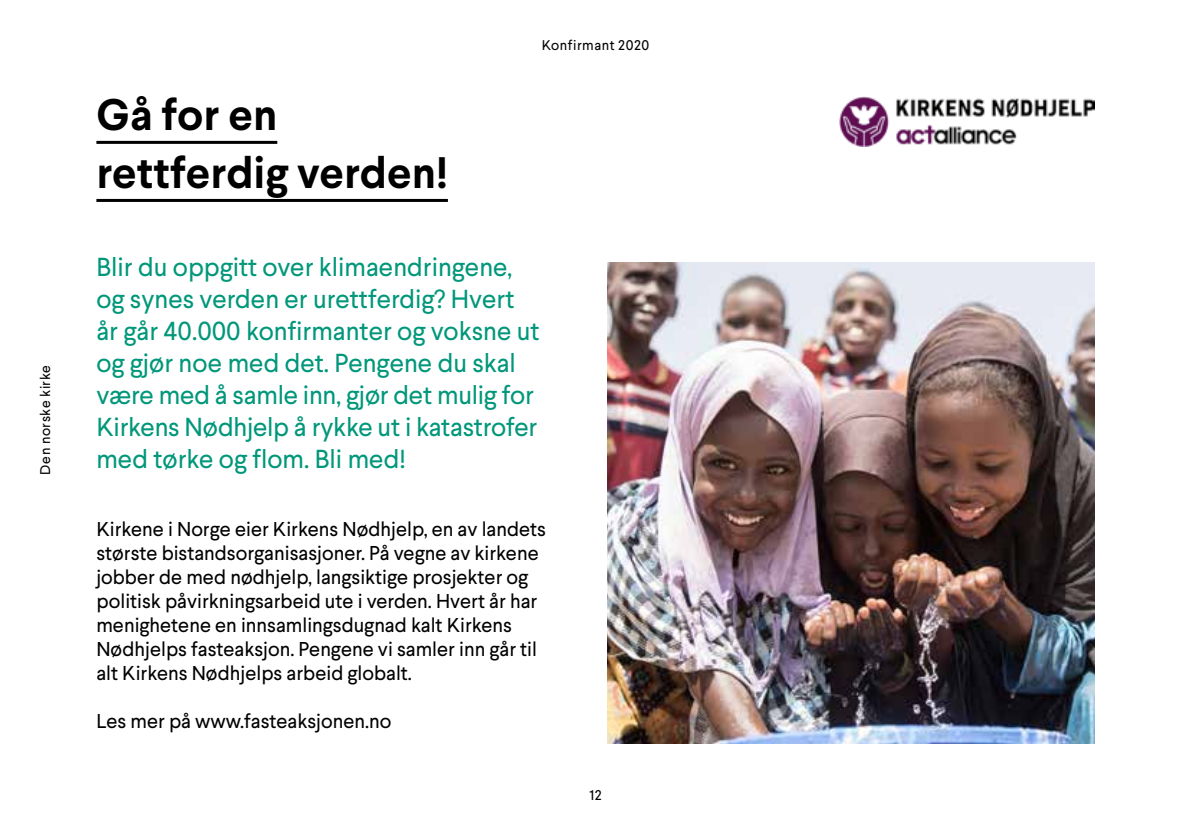
<style>
.page{position:relative;width:1191px;height:840px;background:#fff}
.page>*{position:absolute;margin:0;border:0;box-sizing:border-box;transform-origin:0 0}
.t1{font:700 44px/58px "Larsseit";color:#000}
.t2{font:26px/32px "Larsseit";color:#00977a}
.t3{font:20px/24px "Larsseit";color:#000}
.t4{font:14px "Larsseit";letter-spacing:.035em;color:#000}
</style>
<div class="page">
<hr style="left:96px;top:141px;width:181px;height:3px;background:#000">
<hr style="left:96px;top:199px;width:352px;height:3px;background:#000">
<img style="left:607px;top:263px;width:487px;height:480px">
<img style="left:839px;top:96px;width:255px;height:50px">
<p class="t4" style="left:36px;top:474px;width:111px;rotate:-90deg">Den norske kirke</p>
<h1 class="t1" style="left:96px;top:85px;width:353px">Gå for en rettferdig verden!</h1>
<p class="t4" style="left:542px;top:36px;width:109px">Konfirmant 2020</p>
<p class="t2" style="left:96px;top:250px;width:445px">Blir du oppgitt over klimaendringene, og synes verden er urettferdig? Hvert år går 40.000 konfirmanter og voksne ut og gjør noe med det. Pengene du skal være med å samle inn, gjør det mulig for Kirkens Nødhjelp å rykke ut i katastrofer med tørke og flom. Bli med!</p>
<p class="t3" style="left:96px;top:516px;width:451px">Kirkene i Norge eier Kirkens Nødhjelp, en av landets største bistandsorganisasjoner. På vegne av kirkene jobber de med nødhjelp, langsiktige prosjekter og politisk påvirkningsarbeid ute i verden. Hvert år har menighetene en innsamlingsdugnad kalt Kirkens Nødhjelps fasteaksjon. Pengene vi samler inn går til alt Kirkens Nødhjelps arbeid globalt.</p>
<p class="t3" style="left:96px;top:708px;width:296px">Les mer på www.fasteaksjonen.no</p>
<p class="t4" style="left:589px;top:786px;width:14px">12</p>
</div>
